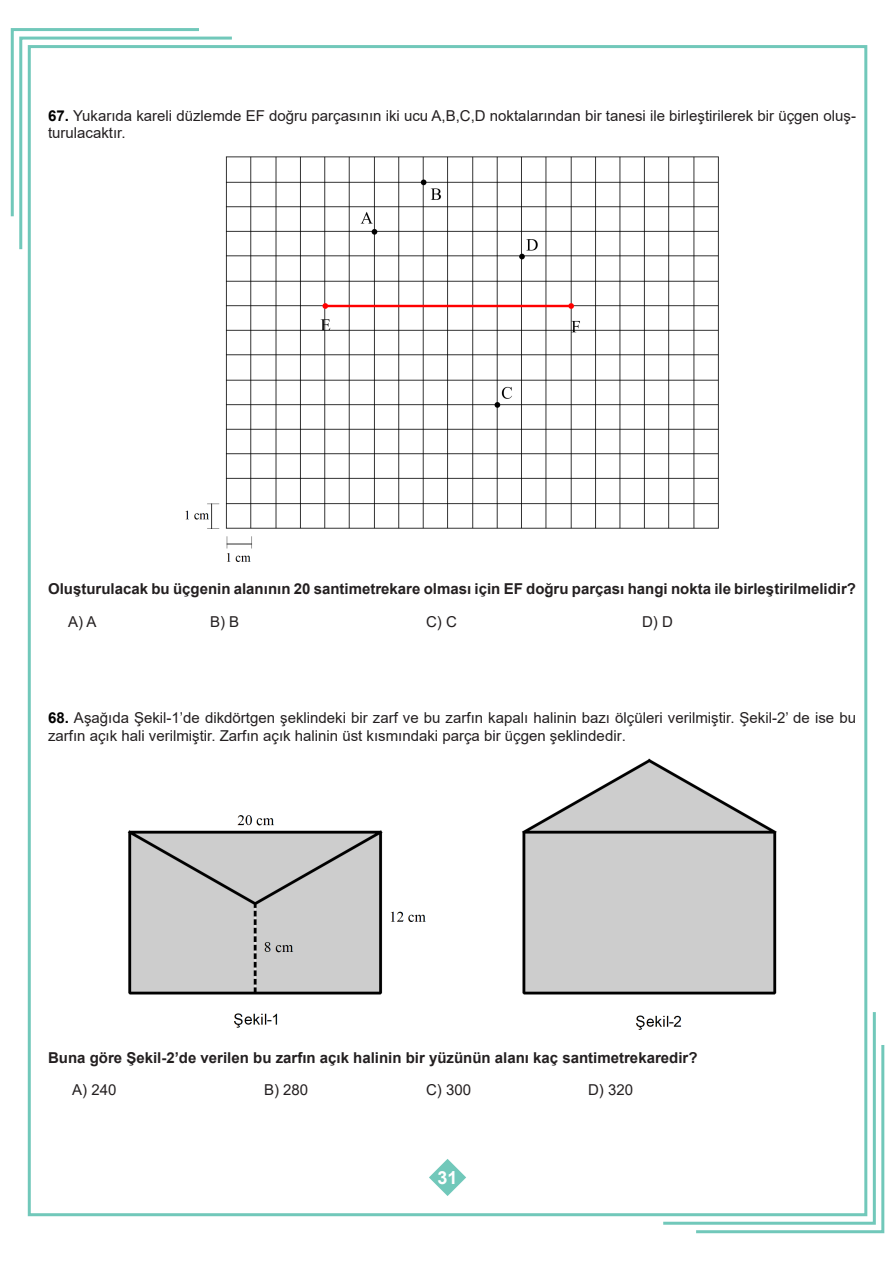
<style>
.page{position:relative;width:893px;height:1263px;background:#fff}
.page>*{position:absolute;margin:0;border:0;box-sizing:border-box;transform-origin:0 0}
.t1{font:700 18px "Arial";color:#fff}
.t2{font:15px/17.2px "Arial";color:#231f20}
.t3{font:700 15px/32.2px "Arial";color:#231f20}
.s1{font-weight:700;color:#000}
.s2{font-weight:400}
</style>
<div class="page">
<svg style="left:19px;top:36px;width:216px;height:216px"></svg>
<svg style="left:10px;top:28px;width:192px;height:191px"></svg>
<svg style="left:660px;top:1009px;width:216px;height:216px"></svg>
<svg style="left:693px;top:1042px;width:192px;height:192px"></svg>
<svg style="left:429px;top:1159px;width:37px;height:37px"></svg>
<img style="left:184px;top:156px;width:535px;height:406px">
<img style="left:127px;top:758px;width:650px;height:272px">
<p class="t2" style="left:48px;top:107px;width:809px"><span class="s1">67.</span> Yukarıda kareli düzlemde EF doğru parçasının iki ucu A,B,C,D noktalarından bir tanesi ile birleştirilerek bir üçgen oluş&shy;turulacaktır.</p>
<p class="t3" style="left:68px;top:573px;width:789px;text-indent:-20px">Oluşturulacak bu üçgenin alanının 20 santimetrekare olması için EF doğru parçası hangi nokta ile birleştirilmelidir?<br><span class="s2">A) A</span></p>
<p class="t2" style="left:210px;top:612px;width:31px">B) B</p>
<p class="t2" style="left:426px;top:612px;width:32px">C) C</p>
<p class="t2" style="left:642px;top:612px;width:32px">D) D</p>
<p class="t2" style="left:48px;top:709px;width:809px"><span class="s1">68.</span> Aşağıda Şekil-1’de dikdörtgen şeklindeki bir zarf ve bu zarfın kapalı halinin bazı ölçüleri verilmiştir. Şekil-2’ de ise bu zarfın açık hali verilmiştir. Zarfın açık halinin üst kısmındaki parça bir üçgen şeklindedir.</p>
<p class="t3" style="left:72px;top:1042px;width:627px;text-indent:-24px">Buna göre Şekil-2’de verilen bu zarfın açık halinin bir yüzünün alanı kaç santimetrekaredir?<br><span class="s2">A) 240</span></p>
<p class="t2" style="left:264px;top:1081px;width:46px">B) 280</p>
<p class="t2" style="left:426px;top:1081px;width:47px">C) 300</p>
<p class="t2" style="left:588px;top:1081px;width:47px">D) 320</p>
<p class="t1" style="left:438px;top:1165px;width:22px">31</p>
</div>
